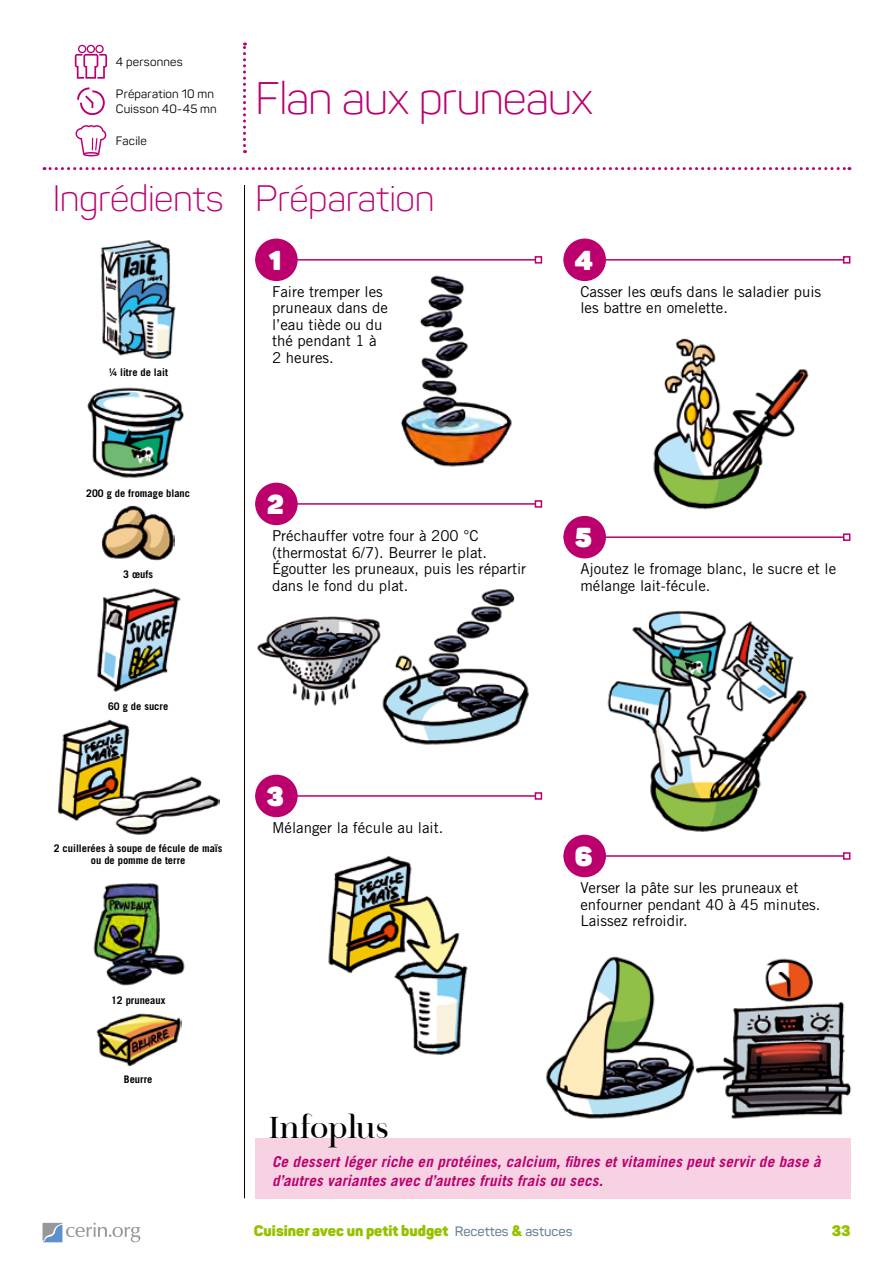
<style>
.page{position:relative;width:893px;height:1263px;background:#fff}
.page>*{position:absolute;margin:0;border:0;box-sizing:border-box;transform-origin:0 0}
.t1{font:300 45px "Panton";letter-spacing:-.025em;color:#bb006e}
.t2{font:300 36.3px "Panton";letter-spacing:-.005em;color:#bb006e}
.t3{font:30px "vallee";color:#000}
.t4{font:800 27px "Panton";color:#fff}
.t5{font:15px/16.5px "Trade Gothic LT";color:#000}
.t6{font:italic 700 15px/19.5px "Trade Gothic LT";letter-spacing:.015em;color:#bb006e}
.t7{font:900 15px "Panton";color:#98c000}
.t8{font:12px/15px "Panton";letter-spacing:.015em;color:#000}
.t9{font:700 10.5px/12px "Trade Gothic LT";color:#000;text-align:center}
.s1{font-weight:600;font-size:13.5px;color:#6e8898}
</style>
<div class="page">
<svg style="left:43px;top:1222px;width:97px;height:20px"></svg>
<svg style="left:76px;top:125px;width:30px;height:31px"></svg>
<svg style="left:75px;top:45px;width:32px;height:34px"></svg>
<svg style="left:77px;top:87px;width:28px;height:28px"></svg>
<hr style="left:244px;top:185px;width:1px;height:1013px;background:#000">
<svg style="left:243px;top:43px;width:3px;height:110px"></svg>
<svg style="left:44px;top:167px;width:806px;height:3px"></svg>
<img style="left:400px;top:275px;width:112px;height:192px">
<img style="left:257px;top:616px;width:121px;height:90px">
<img style="left:378px;top:589px;width:151px;height:156px">
<img style="left:328px;top:855px;width:140px;height:201px">
<img style="left:653px;top:338px;width:156px;height:172px">
<img style="left:607px;top:610px;width:200px;height:222px">
<img style="left:546px;top:956px;width:306px;height:163px">
<div style="left:255px;top:1138px;width:595px;height:61px;background:#f7d2e3"></div>
<img style="left:100px;top:240px;width:76px;height:119px">
<img style="left:87px;top:387px;width:97px;height:91px">
<img style="left:102px;top:505px;width:72px;height:56px">
<img style="left:97px;top:588px;width:84px;height:104px">
<img style="left:57px;top:719px;width:163px;height:116px">
<img style="left:93px;top:883px;width:92px;height:103px">
<img style="left:96px;top:1013px;width:85px;height:53px">
<hr style="left:255px;top:259px;width:280px;height:2px;background:#bb006e">
<div style="left:535px;top:256px;width:7px;height:8px;border:2px solid #bb006e"></div>
<div style="left:255px;top:239px;width:43px;height:42px;background:#bb006e;border-radius:50%"></div>
<hr style="left:255px;top:503px;width:280px;height:2px;background:#bb006e">
<div style="left:535px;top:500px;width:7px;height:8px;border:2px solid #bb006e"></div>
<div style="left:255px;top:483px;width:43px;height:42px;background:#bb006e;border-radius:50%"></div>
<hr style="left:255px;top:795px;width:280px;height:2px;background:#bb006e">
<div style="left:535px;top:792px;width:7px;height:8px;border:2px solid #bb006e"></div>
<div style="left:255px;top:775px;width:43px;height:42px;background:#bb006e;border-radius:50%"></div>
<hr style="left:563px;top:259px;width:281px;height:2px;background:#bb006e">
<div style="left:843px;top:256px;width:7px;height:8px;border:2px solid #bb006e"></div>
<div style="left:563px;top:239px;width:43px;height:42px;background:#bb006e;border-radius:50%"></div>
<hr style="left:563px;top:536px;width:281px;height:2px;background:#bb006e">
<div style="left:843px;top:533px;width:7px;height:8px;border:2px solid #bb006e"></div>
<div style="left:563px;top:516px;width:43px;height:42px;background:#bb006e;border-radius:50%"></div>
<hr style="left:563px;top:855px;width:281px;height:2px;background:#bb006e">
<div style="left:843px;top:852px;width:7px;height:8px;border:2px solid #bb006e"></div>
<div style="left:563px;top:835px;width:43px;height:42px;background:#bb006e;border-radius:50%"></div>
<p class="t8" style="left:116px;top:54px;width:68px">4 personnes</p>
<p class="t8" style="left:116px;top:86px;width:102px">Préparation 10 mn<br>Cuisson 40-45 mn</p>
<p class="t8" style="left:116px;top:133px;width:32px">Facile</p>
<h1 class="t1" style="left:255px;top:71px;width:339px">Flan aux pruneaux</h1>
<h2 class="t2" style="left:53px;top:176px;width:383px">Ingrédients Préparation</h2>
<h3 class="t4" style="left:269px;top:243px;width:14px">1</h3>
<p class="t9" style="left:108px;top:366px;width:61px">¼ litre de lait</p>
<p class="t5" style="left:272px;top:283px;width:117px">Faire tremper les pruneaux dans de l’eau tiède ou du thé pendant 1 à<br>2 heures.</p>
<p class="t9" style="left:86px;top:487px;width:105px">200 g de fromage blanc</p>
<p class="t9" style="left:123px;top:568px;width:31px">3 œufs</p>
<p class="t9" style="left:108px;top:700px;width:62px">60 g de sucre</p>
<p class="t9" style="left:54px;top:842px;width:170px">2 cuillerées à soupe de fécule de maïs ou de pomme de terre</p>
<h3 class="t4" style="left:267px;top:487px;width:18px">2</h3>
<p class="t5" style="left:272px;top:527px;width:256px">Préchauffer votre four à 200 °C (thermostat 6/7). Beurrer le plat.<br>Égoutter les pruneaux, puis les répartir dans le fond du plat.</p>
<h3 class="t4" style="left:267px;top:779px;width:19px">3</h3>
<p class="t5" style="left:272px;top:819px;width:173px">Mélanger la fécule au lait.</p>
<p class="t9" style="left:111px;top:994px;width:56px">12 pruneaux</p>
<p class="t9" style="left:124px;top:1073px;width:30px">Beurre</p>
<h3 class="t3" style="left:267px;top:1111px;width:123px">Infoplus</h3>
<h3 class="t4" style="left:575px;top:243px;width:20px">4</h3>
<p class="t5" style="left:580px;top:283px;width:242px">Casser les œufs dans le saladier puis les battre en omelette.</p>
<h3 class="t4" style="left:575px;top:520px;width:18px">5</h3>
<p class="t5" style="left:580px;top:561px;width:257px">Ajoutez le fromage blanc, le sucre et le mélange lait-fécule.</p>
<h3 class="t4" style="left:575px;top:839px;width:19px">6</h3>
<p class="t5" style="left:580px;top:879px;width:241px">Verser la pâte sur les pruneaux et enfourner pendant 40 à 45 minutes.<br>Laissez refroidir.</p>
<p class="t6" style="left:272px;top:1151px;width:550px">Ce dessert léger riche en protéines, calcium, fibres et vitamines peut servir de base à d’autres variantes avec d’autres fruits frais ou secs.</p>
<p class="t7" style="left:254px;top:1221px;width:320px">Cuisiner avec un petit budget <span class="s1">Recettes</span> &amp; <span class="s1">astuces</span></p>
<p class="t7" style="left:832px;top:1221px;width:20px">33</p>
</div>
